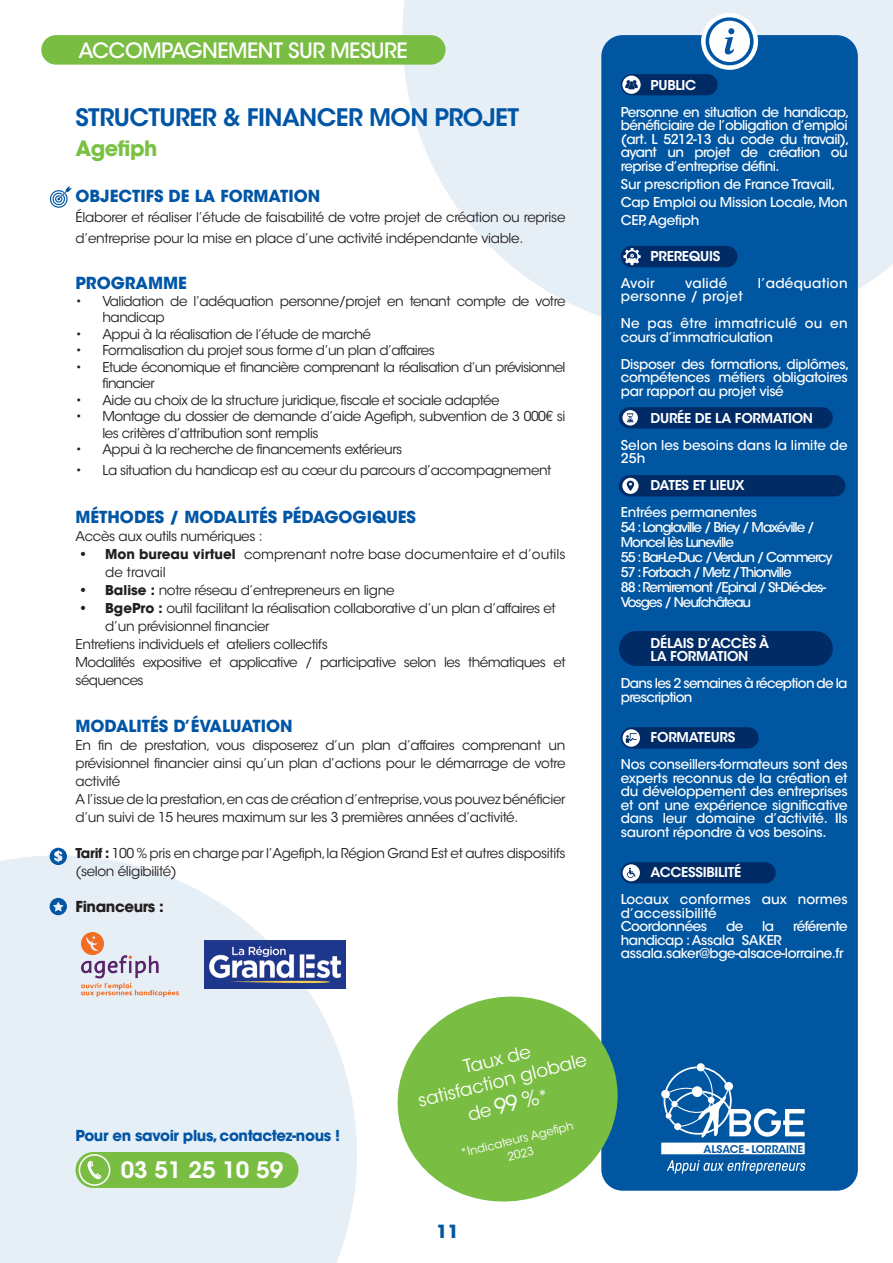
<style>
.page{position:relative;width:893px;height:1263px;background:#fff}
.page>*{position:absolute;margin:0;border:0;box-sizing:border-box;transform-origin:0 0}
.t1{font:600 24px "ITC Avant Garde Std";letter-spacing:-.025em;color:#0155a5}
.t2{font:600 22.5px "ITC Avant Garde Std";color:#fff}
.t3{font:500 21px "ITC Avant Garde Std";letter-spacing:-.025em;color:#fff}
.t4{font:700 21px "ITC Avant Garde Std";letter-spacing:-.025em;color:#79c142}
.t5{font:18.15px/21.8px "ITC Avant Garde Std";color:#fff;text-align:center}
.t6{font:700 18px "ITC Avant Garde Std";color:#0156a1}
.t7{font:700 16.5px "ITC Avant Garde Std";color:#0155a5}
.t8{font:700 15px "ITC Avant Garde Std";letter-spacing:-.025em;color:#0155a5}
.t9{font:700 15px "ITC Avant Garde Std";letter-spacing:-.025em;color:#231f20}
.t10{font:13.5px/18px "ITC Avant Garde Std";letter-spacing:-.035em;color:#231f20}
.t11{font:500 13.5px/13.5px "ITC Avant Garde Std";letter-spacing:-.03em;color:#fff}
.t12{font:500 13.5px/15px "ITC Avant Garde Std";letter-spacing:-.08em;color:#fff}
.t13{font:600 13.5px/13.5px "ITC Avant Garde Std";letter-spacing:-.02em;color:#fff}
.t14{font:500 13.5px/13.5px "ITC Avant Garde Std";color:#fff}
.t15{font:13.5px/18px "ITC Avant Garde Std";color:#231f20}
.t16{font:500 13.5px/27px "ITC Avant Garde Std";letter-spacing:.02em;color:#fff}
.t17{font:500 13.5px/13.5px "ITC Avant Garde Std";letter-spacing:-.05em;color:#fff}
.t18{font:11.55px/15px "ITC Avant Garde Std";color:#fff;text-align:center}
.t19{font:600 10.65px "ITC Avant Garde Std";color:#0156a1}
.s1{font-weight:700}
.s2{font-size:21.45px}
</style>
<div class="page">
<svg style="left:0;top:855px;width:357px;height:408px;background:#e8eff6"></svg>
<svg style="left:402px;top:0;width:491px;height:316px;fill:#e6eef6"></svg>
<div style="left:601px;top:35px;width:257px;height:1156px;background:#0156a1;border-radius:21px"></div>
<svg style="left:397px;top:985px;width:231px;height:217px;fill:#7abd43"></svg>
<img style="left:82px;top:932px;width:96px;height:64px">
<img style="left:204px;top:941px;width:142px;height:47px">
<div style="left:41px;top:35px;width:405px;height:30px;background:#7abd43;border-radius:15px"></div>
<svg style="left:703px;top:15px;width:53px;height:53px"></svg>
<div style="left:701px;top:13px;width:57px;height:57px;border:4px solid #fff;border-radius:50%"></div>
<svg style="left:709px;top:21px;width:41px;height:41px"></svg>
<div style="left:621px;top:74px;width:97px;height:21px;background:#002b65;border-radius:11px"></div>
<svg style="left:622px;top:76px;width:19px;height:18px"></svg>
<div style="left:621px;top:246px;width:116px;height:21px;background:#002b65;border-radius:11px"></div>
<svg style="left:623px;top:248px;width:18px;height:17px"></svg>
<div style="left:619px;top:475px;width:226px;height:21px;background:#002b65;border-radius:11px"></div>
<svg style="left:622px;top:478px;width:17px;height:16px"></svg>
<div style="left:619px;top:407px;width:214px;height:21px;background:#002b65;border-radius:11px"></div>
<svg style="left:622px;top:410px;width:16px;height:15px"></svg>
<div style="left:621px;top:727px;width:138px;height:21px;background:#002b65;border-radius:11px"></div>
<svg style="left:623px;top:729px;width:17px;height:18px"></svg>
<div style="left:621px;top:862px;width:155px;height:21px;background:#002b65;border-radius:11px"></div>
<svg style="left:623px;top:864px;width:17px;height:17px"></svg>
<div style="left:619px;top:631px;width:214px;height:35px;background:#002b65;border-radius:17px"></div>
<div style="left:75px;top:1152px;width:223px;height:36px;background:#7abd43;border-radius:18px"></div>
<svg style="left:87px;top:1161px;width:15px;height:18px"></svg>
<div style="left:79px;top:1154px;width:31px;height:32px;border:2px solid #fff;border-radius:50%"></div>
<svg style="left:667px;top:1160px;width:138px;height:13px"></svg>
<svg style="left:664px;top:1066px;width:141px;height:72px"></svg>
<div style="left:692px;top:1086px;width:11px;height:11px;background:#fff;border-radius:50%"></div>
<div style="left:697px;top:1063px;width:8px;height:8px;background:#fff;border-radius:50%"></div>
<div style="left:674px;top:1123px;width:7px;height:7px;background:#fff;border-radius:50%"></div>
<div style="left:661px;top:1090px;width:9px;height:8px;background:#fff;border-radius:50%"></div>
<div style="left:724px;top:1082px;width:9px;height:9px;background:#fff;border-radius:50%"></div>
<div style="left:661px;top:1142px;width:144px;height:12px;background:#fff"></div>
<svg style="left:50px;top:186px;width:22px;height:22px"></svg>
<svg style="left:50px;top:898px;width:17px;height:17px"></svg>
<svg style="left:50px;top:848px;width:17px;height:17px"></svg>
<h3 class="t3" style="left:78px;top:37px;width:331px">ACCOMPAGNEMENT SUR MESURE</h3>
<h1 class="t1" style="left:75px;top:102px;width:445px">STRUCTURER &amp; FINANCER MON PROJET</h1>
<h3 class="t4" style="left:75px;top:134px;width:83px">Agefiph</h3>
<p class="t7" style="left:75px;top:186px;width:246px">OBJECTIFS DE LA FORMATION</p>
<p class="t10" style="left:75px;top:207px;width:492px;line-height:21px">Élaborer et réaliser l’étude de faisabilité de votre projet de création ou reprise d’entreprise pour la mise en place d’une activité indépendante viable.</p>
<p class="t7" style="left:75px;top:273px;width:113px">PROGRAMME</p>
<p class="t10" style="left:102px;top:293px;width:465px;line-height:16.5px;text-indent:-27px">• Validation de l’adéquation personne/projet en tenant compte de votre handicap</p>
<p class="t10" style="left:75px;top:325px;width:297px">• Appui à la réalisation de l’étude de marché</p>
<p class="t10" style="left:75px;top:342px;width:361px">• Formalisation du projet sous forme d’un plan d’affaires</p>
<p class="t10" style="left:102px;top:359px;width:465px;line-height:16.5px;text-indent:-27px">• Etude économique et financière comprenant la réalisation d’un prévisionnel financier</p>
<p class="t10" style="left:75px;top:391px;width:426px">• Aide au choix de la structure juridique, fiscale et sociale adaptée</p>
<p class="t10" style="left:102px;top:408px;width:465px;line-height:16.5px;text-indent:-27px">• Montage du dossier de demande d’aide Agefiph, subvention de 3 000€ si les critères d’attribution sont remplis</p>
<p class="t10" style="left:75px;top:441px;width:328px">• Appui à la recherche de financements extérieurs</p>
<p class="t10" style="left:75px;top:462px;width:477px">• La situation du handicap est au cœur du parcours d’accompagnement</p>
<p class="t7" style="left:75px;top:507px;width:342px">MÉTHODES / MODALITÉS PÉDAGOGIQUES</p>
<p class="t10" style="left:75px;top:528px;width:189px">Accès aux outils numériques :</p>
<p class="t15" style="left:105px;top:546px;width:462px;text-indent:-27px"><span class="s1">• Mon bureau virtuel</span> comprenant notre base documentaire et d’outils de travail</p>
<p class="t10" style="left:78px;top:582px;width:318px"><span class="s1">• Balise :</span> notre réseau d’entrepreneurs en ligne</p>
<p class="t10" style="left:78px;top:600px;width:479px"><span class="s1">• BgePro :</span> outil facilitant la réalisation collaborative d’un plan d’affaires et</p>
<p class="t10" style="left:105px;top:618px;width:166px">d’un prévisionnel financier</p>
<p class="t10" style="left:75px;top:636px;width:254px">Entretiens individuels et ateliers collectifs</p>
<p class="t10" style="left:75px;top:654px;width:492px">Modalités expositive et applicative / participative selon les thématiques et</p>
<p class="t10" style="left:75px;top:672px;width:70px">séquences</p>
<p class="t7" style="left:75px;top:715px;width:219px">MODALITÉS D’ÉVALUATION</p>
<p class="t10" style="left:75px;top:736px;width:492px">En fin de prestation, vous disposerez d’un plan d’affaires comprenant un prévisionnel financier ainsi qu’un plan d’actions pour le démarrage de votre activité<br>A l’issue de la prestation,en cas de création d’entreprise,vous pouvez bénéficier d’un suivi de 15 heures maximum sur les 3 premières années d’activité.</p>
<p class="t10" style="left:75px;top:844px;width:492px"><span class="s1">Tarif :</span> 100 % pris en charge par l’Agefiph, la Région Grand Est et autres dispositifs (selon éligibilité)</p>
<p class="t9" style="left:75px;top:897px;width:90px">Financeurs :</p>
<p class="t13" style="left:651px;top:78px;width:47px">PUBLIC</p>
<p class="t11" style="left:621px;top:105px;width:230px">Personne en situation de handicap, bénéficiaire de l’obligation d’emploi (art. L 5212-13 du code du travail), ayant un projet de création ou reprise d’entreprise défini.</p>
<p class="t11" style="left:621px;top:175px;width:228px;line-height:18px">Sur prescription de France Travail,<br>Cap Emploi ou Mission Locale, Mon<br>CEP, Agefiph</p>
<p class="t13" style="left:651px;top:249px;width:71px">PREREQUIS</p>
<p class="t11" style="left:621px;top:276px;width:35px">Avoir</p>
<p class="t11" style="left:685px;top:276px;width:43px">validé</p>
<p class="t16" style="left:758px;top:269px;width:91px">l’adéquation</p>
<p class="t16" style="left:621px;top:283px;width:228px">personne / projet<br>Ne pas être immatriculé ou en</p>
<p class="t11" style="left:621px;top:323px;width:230px;line-height:27px">cours d’immatriculation<br>Disposer des formations, diplômes,</p>
<p class="t11" style="left:621px;top:371px;width:228px">compétences métiers obligatoires par rapport au projet visé</p>
<p class="t13" style="left:651px;top:411px;width:164px">DURÉE DE LA FORMATION</p>
<p class="t14" style="left:621px;top:438px;width:228px">Selon les besoins dans la limite de<br>25h</p>
<p class="t13" style="left:651px;top:479px;width:96px">DATES ET LIEUX</p>
<p class="t12" style="left:621px;top:505px;width:213px">Entrées permanentes<br>54 : Longlaville / Briey / Maxéville /<br>Moncel lès Luneville<br>55 : Bar-Le-Duc / Verdun / Commercy<br>57 : Forbach / Metz / Thionville<br>88 : Remiremont /Epinal / St-Dié-des-<br>Vosges / Neufchâteau</p>
<p class="t13" style="left:651px;top:636px;width:120px">DÉLAIS D’ACCÈS À<br>LA FORMATION</p>
<p class="t17" style="left:621px;top:677px;width:228px">Dans les 2 semaines à réception de la prescription</p>
<p class="t13" style="left:651px;top:731px;width:86px">FORMATEURS</p>
<p class="t11" style="left:621px;top:758px;width:228px;text-align:justify">Nos conseillers-formateurs sont des experts reconnus de la création et du développement des entreprises et ont une expérience significative dans leur domaine d’activité. Ils sauront répondre à vos besoins.</p>
<p class="t13" style="left:651px;top:866px;width:92px">ACCESSIBILITÉ</p>
<p class="t14" style="left:621px;top:893px;width:228px">Locaux conformes aux normes d’accessibilité<br>Coordonnées</p>
<p class="t11" style="left:726px;top:920px;width:19px">de</p>
<p class="t11" style="left:762px;top:920px;width:14px">la</p>
<p class="t17" style="left:793px;top:920px;width:56px">référente</p>
<p class="t11" style="left:621px;top:933px;width:224px">handicap : Assala SAKER assala.saker@bge-alsace-lorraine.fr</p>
<p class="t8" style="left:75px;top:1126px;width:266px">Pour en savoir plus, contactez-nous !</p>
<h2 class="t2" style="left:121px;top:1156px;width:164px">03 51 25 10 59</h2>
<h3 class="t5" style="left:410px;top:1069px;width:175px;rotate:-14deg">Taux de<br>satisfaction globale</h3>
<h3 class="t5" style="left:466px;top:1105px;width:85px;rotate:-14deg">de <span class="s2">99 %</span>*</h3>
<p class="t18" style="left:459px;top:1146px;width:118px;rotate:-14deg">*Indicateurs Agefi ph<br>2023</p>
<h3 class="t6" style="left:437px;top:1219px;width:24px">11</h3>
<p class="t19" style="left:704px;top:1139px;width:101px">ALSACE - LORRAINE</p>
<p class="t19" style="left:704px;top:1142px;width:101px">ALSACE - LORRAINE</p>
</div>
